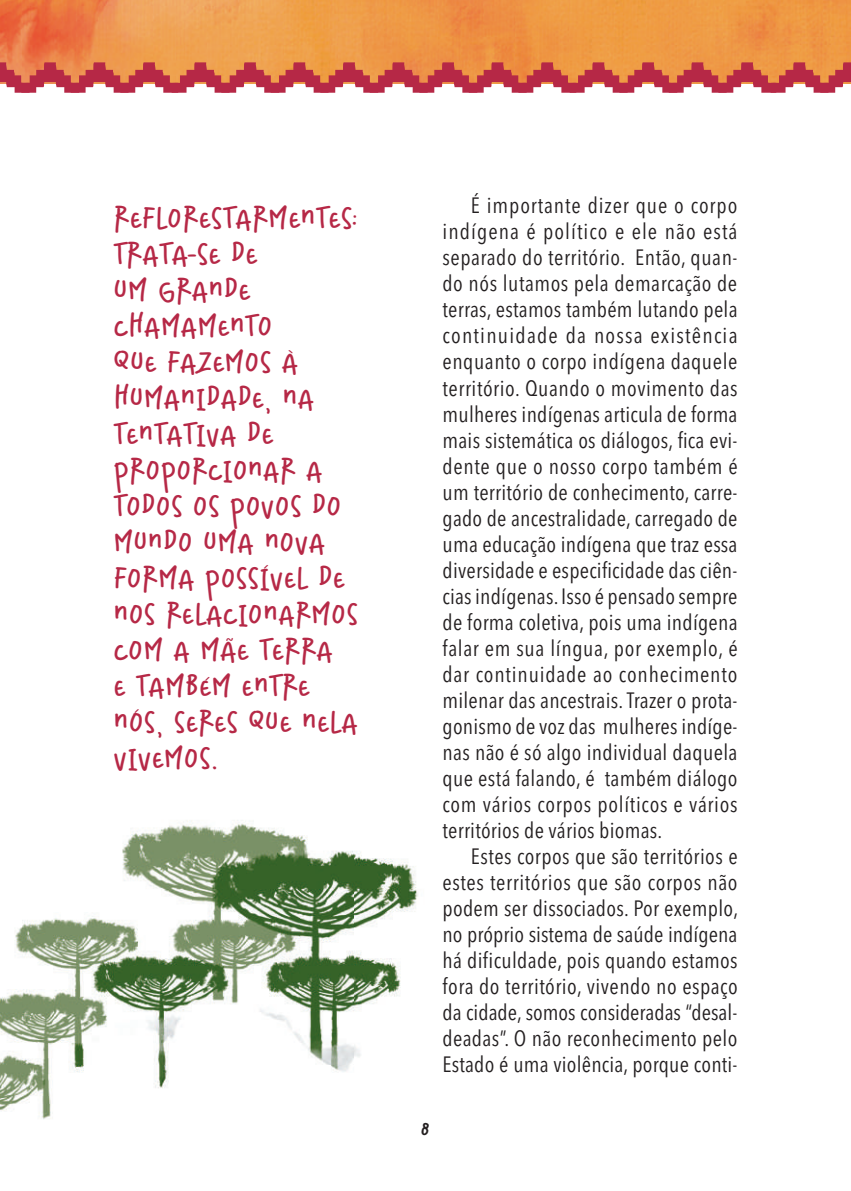
<style>
.page{position:relative;width:851px;height:1191px;background:#fff}
.page>*{position:absolute;margin:0;border:0;box-sizing:border-box;transform-origin:0 0}
.t1{font:32px/36px "Mommyand Baby Sans";color:#b62846}
.t2{font:24px "Mommyand Baby Sans";color:#231f20}
.t3{font:condensed 22px/26px "Avenir Next LT Pro";letter-spacing:.01em;color:#231f20;text-align:justify}
</style>
<div class="page">
<img style="left:0;top:820px;width:418px;height:300px">
<img style="left:0;top:0;width:850px;height:62px">
<svg style="left:0;top:62px;width:850px;height:31px;background:#d2695f"></svg>
<h1 class="t1" style="left:113px;top:202px;width:246px">reflorestarmentes: trata-se de<br>um grande cHamamento<br>que faZemos À<br>Humanidade, na tentatiVa de proporcionar a todos os poVos do mundo uma noVa forma possíVel de nos relacionarmos com a mÃe terra<br>e tamBém entre nÓs, seres que nela<br>ViVemos.</h1>
<p class="t3" style="left:442px;top:193px;width:297px;text-indent:28px">É importante dizer que o corpo indígena é político e ele não está separado do território. Então, quan&shy;do nós lutamos pela demarcação de terras, estamos também lutando pela continuidade da nossa existência enquanto o corpo indígena daquele território. Quando o movimento das mulheres indígenas articula de forma mais sistemática os diálogos, fica evi&shy;dente que o nosso corpo também é um território de conhecimento, carre&shy;gado de ancestralidade, carregado de uma educação indígena que traz essa diversidade e especificidade das ciên&shy;cias indígenas. Isso é pensado sempre de forma coletiva, pois uma indígena falar em sua língua, por exemplo, é dar continuidade ao conhecimento milenar das ancestrais. Trazer o prota&shy;gonismo de voz das mulheres indíge&shy;nas não é só algo individual daquela que está falando, é também diálogo com vários corpos políticos e vários territórios de vários biomas.</p>
<p class="t3" style="left:442px;top:843px;width:297px;text-indent:28px">Estes corpos que são territórios e estes territórios que são corpos não podem ser dissociados. Por exemplo, no próprio sistema de saúde indígena há dificuldade, pois quando estamos fora do território, vivendo no espaço da cidade, somos consideradas “desal&shy;deadas”. O não reconhecimento pelo Estado é uma violência, porque conti-</p>
<p class="t2" style="left:421px;top:1115px;width:11px">8</p>
</div>
